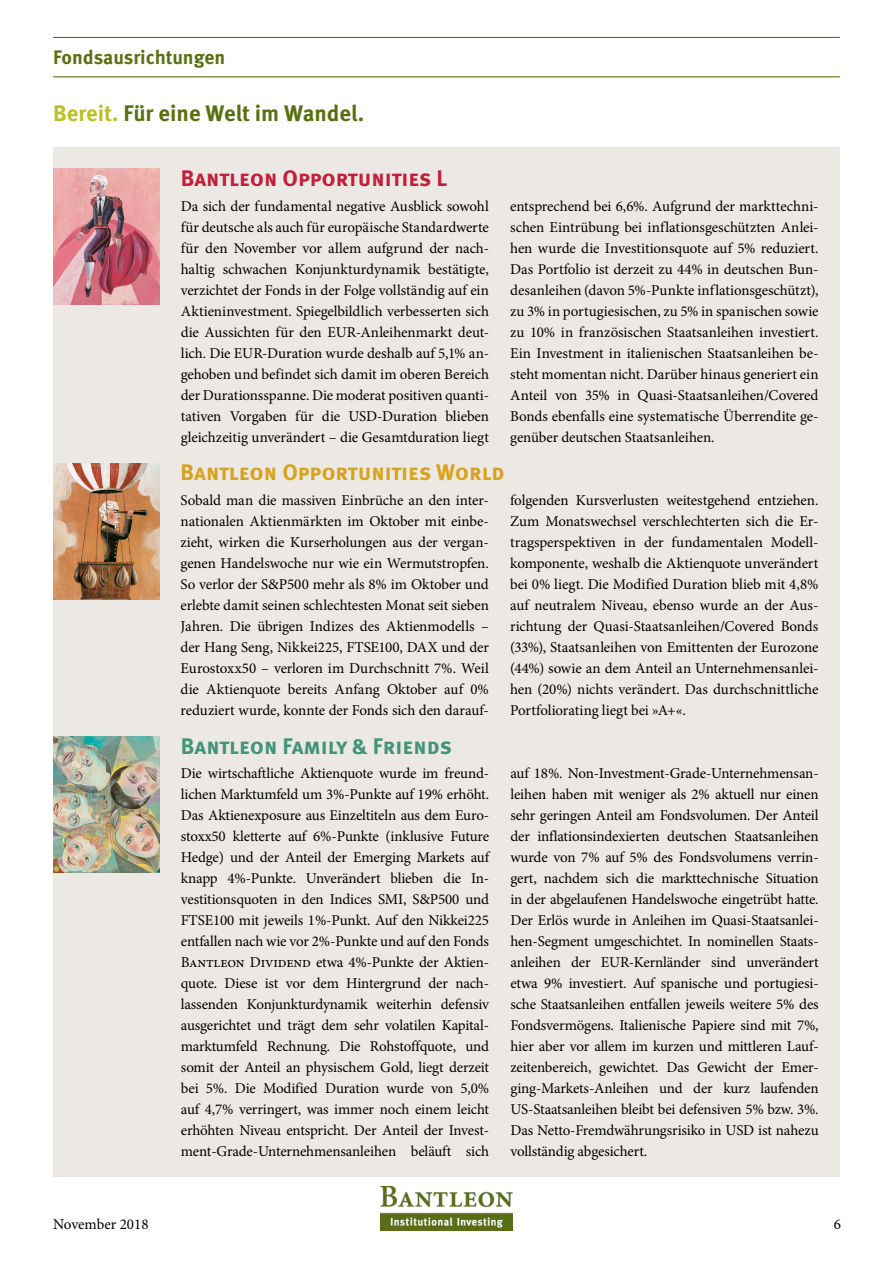
<style>
.page{position:relative;width:893px;height:1263px;background:#fff}
.page>*{position:absolute;margin:0;border:0;box-sizing:border-box;transform-origin:0 0}
.t1{font:700 22.5px "Meta OT";color:#5a7010}
.t2{font:700 22.5px "Meta OT";letter-spacing:-.01em;color:#d8a21c}
.t3{font:700 22.5px "Meta OT";color:#429479}
.t4{font:700 22.5px "Meta OT";letter-spacing:-.01em;color:#c31f3d}
.t5{font:700 19.5px "Meta OT";letter-spacing:-.005em;color:#5a7010}
.t6{font:15px/21px "Minion Pro";letter-spacing:-.01em;color:#000;text-align:justify}
.s1{color:#bac223}
</style>
<div class="page">
<div style="left:53px;top:148px;width:787px;height:1029px;background:#ece9e4"></div>
<hr style="left:53px;top:37px;width:787px;height:1px;background:#5a7010">
<hr style="left:53px;top:76px;width:787px;height:1px;background:#5a7010">
<img style="left:380px;top:1186px;width:133px;height:44px">
<img style="left:53px;top:463px;width:106px;height:136px">
<img style="left:53px;top:736px;width:106px;height:137px">
<img style="left:53px;top:169px;width:106px;height:136px">
<h2 class="t5" style="left:53px;top:44px;width:174px">Fondsausrichtungen</h2>
<h1 class="t1" style="left:53px;top:98px;width:313px"><span class="s1">Bereit.</span> Für eine Welt im Wandel.</h1>
<h1 class="t4" style="left:181px;top:163px;width:268px">Bantleon Opportunities L</h1>
<p class="t6" style="left:181px;top:195px;width:310px">Da sich der fundamental negative Ausblick sowohl für deutsche als auch für europäische Standardwerte für den November vor allem aufgrund der nach&shy;haltig schwachen Konjunkturdynamik bestätigte, verzichtet der Fonds in der Folge vollständig auf ein Aktieninvestment. Spiegelbildlich verbesserten sich die Aussichten für den EUR-Anleihenmarkt deut&shy;lich. Die EUR-Duration wurde deshalb auf 5,1% an&shy;gehoben und befindet sich damit im oberen Bereich der Durationsspanne. Die moderat positiven quanti&shy;tativen Vorgaben für die USD-Duration blieben gleichzeitig unverändert – die Gesamtduration liegt</p>
<p class="t6" style="left:510px;top:195px;width:310px">entsprechend bei 6,6%. Aufgrund der markttechni&shy;schen Eintrübung bei inflationsgeschützten Anlei&shy;hen wurde die Investitionsquote auf 5% reduziert.<br>Das Portfolio ist derzeit zu 44% in deutschen Bun&shy;desanleihen (davon 5%-Punkte inflationsgeschützt), zu 3% in portugiesischen, zu 5% in spanischen sowie zu 10% in französischen Staatsanleihen investiert.<br>Ein Investment in italienischen Staatsanleihen be&shy;steht momentan nicht. Darüber hinaus generiert ein Anteil von 35% in Quasi-Staatsanleihen/Covered Bonds ebenfalls eine systematische Überrendite ge&shy;genüber deutschen Staatsanleihen.</p>
<h1 class="t2" style="left:181px;top:457px;width:326px">Bantleon Opportunities World</h1>
<p class="t6" style="left:181px;top:489px;width:310px">Sobald man die massiven Einbrüche an den inter&shy;nationalen Aktienmärkten im Oktober mit einbe&shy;zieht, wirken die Kurserholungen aus der vergan&shy;genen Handelswoche nur wie ein Wermutstropfen.<br>So verlor der S&amp;P500 mehr als 8% im Oktober und erlebte damit seinen schlechtesten Monat seit sieben Jahren. Die übrigen Indizes des Aktienmodells – der Hang Seng, Nikkei225, FTSE100, DAX und der Eurostoxx50 – verloren im Durchschnitt 7%. Weil die Aktienquote bereits Anfang Oktober auf 0% reduziert wurde, konnte der Fonds sich den darauf-</p>
<p class="t6" style="left:510px;top:489px;width:310px">folgenden Kursverlusten weitestgehend entziehen.<br>Zum Monatswechsel verschlechterten sich die Er&shy;tragsperspektiven in der fundamentalen Modell&shy;komponente, weshalb die Aktienquote unverändert bei 0% liegt. Die Modified Duration blieb mit 4,8% auf neutralem Niveau, ebenso wurde an der Aus&shy;richtung der Quasi-Staatsanleihen/Covered Bonds (33%), Staatsanleihen von Emittenten der Eurozone (44%) sowie an dem Anteil an Unternehmensanlei&shy;hen (20%) nichts verändert. Das durchschnittliche Portfoliorating liegt bei »A+«.</p>
<h1 class="t3" style="left:181px;top:731px;width:273px">Bantleon Family &amp; Friends</h1>
<p class="t6" style="left:181px;top:762px;width:310px;text-align:left">Die wirtschaftliche Aktienquote wurde im freund&shy;lichen Marktumfeld um 3%-Punkte auf 19% erhöht.<br>Das Aktienexposure aus Einzeltiteln aus dem Euro&shy;stoxx50 kletterte auf 6%-Punkte (inklusive Future Hedge) und der Anteil der Emerging Markets auf knapp 4%-Punkte. Unverändert blieben die In&shy;vestitionsquoten in den Indices SMI, S&amp;P500 und FTSE100 mit jeweils 1%-Punkt. Auf den Nikkei225 entfallen nach wie vor 2%-Punkte und auf den Fonds Bantleon Dividend etwa 4%-Punkte der Aktien&shy;quote. Diese ist vor dem Hintergrund der nach&shy;lassenden Konjunkturdynamik weiterhin defensiv ausgerichtet und trägt dem sehr volatilen Kapital&shy;marktumfeld Rechnung. Die Rohstoffquote, und somit der Anteil an physischem Gold, liegt derzeit bei 5%. Die Modified Duration wurde von 5,0% auf 4,7% verringert, was immer noch einem leicht erhöhten Niveau entspricht. Der Anteil der Invest&shy;ment-Grade-Unternehmensanleihen beläuft sich</p>
<p class="t6" style="left:510px;top:762px;width:310px">auf 18%. Non-Investment-Grade-Unternehmensan&shy;leihen haben mit weniger als 2% aktuell nur einen sehr geringen Anteil am Fondsvolumen. Der Anteil der inflationsindexierten deutschen Staatsanleihen wurde von 7% auf 5% des Fondsvolumens verrin&shy;gert, nachdem sich die markttechnische Situation in der abgelaufenen Handelswoche eingetrübt hatte.<br>Der Erlös wurde in Anleihen im Quasi-Staatsanlei&shy;hen-Segment umgeschichtet. In nominellen Staats&shy;anleihen der EUR-Kernländer sind unverändert etwa 9% investiert. Auf spanische und portugiesi&shy;sche Staatsanleihen entfallen jeweils weitere 5% des Fondsvermögens. Italienische Papiere sind mit 7%, hier aber vor allem im kurzen und mittleren Lauf&shy;zeitenbereich, gewichtet. Das Gewicht der Emer&shy;ging-Markets-Anleihen und der kurz laufenden US-Staatsanleihen bleibt bei defensiven 5% bzw. 3%.<br>Das Netto-Fremdwährungsrisiko in USD ist nahezu vollständig abgesichert.</p>
<p class="t6" style="left:53px;top:1214px;width:97px">November 2018</p>
<p class="t6" style="left:834px;top:1214px;width:9px">6</p>
</div>
